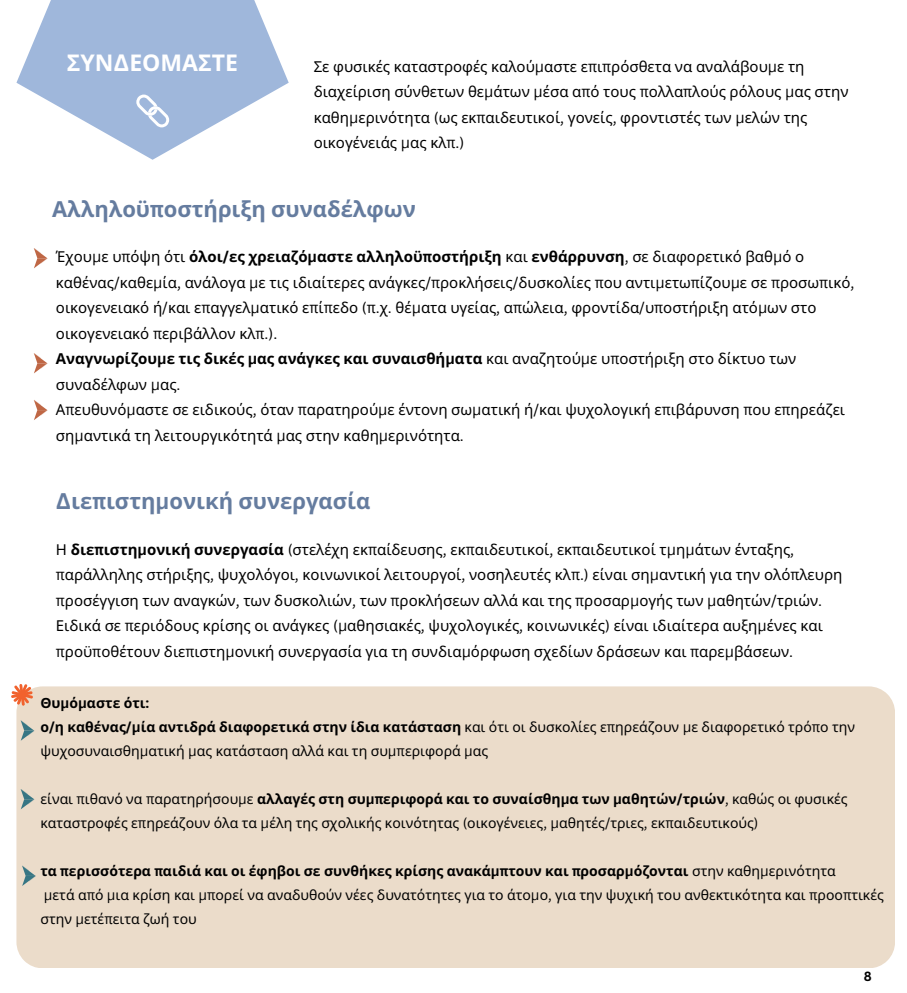
<style>
.page{position:relative;width:907px;height:993px;background:#fff}
.page>*{position:absolute;margin:0;border:0;box-sizing:border-box;transform-origin:0 0}
.t1{font:700 23px "Noto Sans";color:#fff}
.t2{font:700 22px "Noto Sans";color:#657c9f}
.t3{font:15px/25.5px "Noto Sans";color:#000}
.t4{font:14px/24px "Noto Sans";color:#000}
.t5{font:700 14px "Noto Sans";color:#000}
.t6{font:700 13px "Canva Sans";color:#000}
.s1{font-family:"Canva Sans"}
.s2{font-weight:700}
.s3{font-family:"Canva Sans";font-weight:700}
.s4{font-weight:400}
.s5{font-family:"Canva Sans";font-weight:400}
</style>
<div class="page">
<svg style="left:16px;top:0;width:273px;height:160px;fill:#9fb7db"></svg>
<svg style="left:133px;top:91px;width:39px;height:39px"></svg>
<svg style="left:34px;top:248px;width:13px;height:20px"></svg>
<svg style="left:34px;top:353px;width:13px;height:20px"></svg>
<svg style="left:34px;top:400px;width:13px;height:20px"></svg>
<div style="left:16px;top:686px;width:879px;height:282px;background:#ebdcca"></div>
<svg style="left:11px;top:684px;width:23px;height:21px"></svg>
<svg style="left:21px;top:720px;width:13px;height:20px"></svg>
<svg style="left:21px;top:789px;width:13px;height:20px"></svg>
<svg style="left:22px;top:865px;width:14px;height:20px"></svg>
<p class="t1" style="left:67px;top:47px;width:173px">ΣΥΝ<span class="s1">Δ</span>ΕΟΜΑΣΤΕ</p>
<p class="t3" style="left:314px;top:53px;width:536px">Σε φυσικές καταστροφές καλού<span class="s1">μ</span>αστε ε<span class="s1">π</span>ι<span class="s1">π</span>ρόσθετα να αναλάβου<span class="s1">μ</span>ε τη διαχείριση σύνθετων θε<span class="s1">μ</span>άτων <span class="s1">μ</span>έσα α<span class="s1">π</span>ό τους <span class="s1">π</span>ολλα<span class="s1">π</span>λούς ρόλους <span class="s1">μ</span>ας στην καθη<span class="s1">μ</span>ερινότητα <span class="s1">(</span>ως εκ<span class="s1">π</span>αιδευτικοί<span class="s1">,</span> γονείς<span class="s1">,</span> φροντιστές των <span class="s1">μ</span>ελών της οικογένειάς <span class="s1">μ</span>ας κλ<span class="s1">π.)</span></p>
<p class="t2" style="left:52px;top:193px;width:365px">Αλληλοϋ<span class="s1">π</span>οστήριξη συναδέλφων</p>
<p class="t3" style="left:56px;top:243px;width:800px">Έχου<span class="s1">μ</span>ε υ<span class="s1">π</span>όψη ότι <span class="s2">όλοι</span><span class="s3">/</span><span class="s2">ες χρειαζό</span><span class="s3">μ</span><span class="s2">αστε αλληλοϋ</span><span class="s3">π</span><span class="s2">οστήριξη</span> και <span class="s2">ενθάρρυνση</span><span class="s1">,</span> σε διαφορετικό βαθ<span class="s1">μ</span>ό ο καθένας<span class="s1">/</span>καθε<span class="s1">μ</span>ία<span class="s1">,</span> ανάλογα <span class="s1">μ</span>ε τις ιδιαίτερες ανάγκες<span class="s1">/π</span>ροκλήσεις<span class="s1">/</span>δυσκολίες <span class="s1">π</span>ου αντι<span class="s1">μ</span>ετω<span class="s1">π</span>ίζου<span class="s1">μ</span>ε σε <span class="s1">π</span>ροσω<span class="s1">π</span>ικό<span class="s1">, </span>οικογενειακό ή<span class="s1">/</span>και ε<span class="s1">π</span>αγγελ<span class="s1">μ</span>ατικό ε<span class="s1">π</span>ί<span class="s1">π</span>εδο <span class="s1">(π.</span>χ<span class="s1">.</span> θέ<span class="s1">μ</span>ατα υγείας<span class="s1">,</span> α<span class="s1">π</span>ώλεια<span class="s1">,</span> φροντίδα<span class="s1">/</span>υ<span class="s1">π</span>οστήριξη ατό<span class="s1">μ</span>ων στο οικογενειακό <span class="s1">π</span>εριβάλλον κλ<span class="s1">π.).</span></p>
<p class="t3" style="left:56px;top:345px;width:742px"><span class="s2">Αναγνωρίζου</span><span class="s3">μ</span><span class="s2">ε τις δικές</span> <span class="s3">μ</span><span class="s2">ας ανάγκες και συναισθή</span><span class="s3">μ</span><span class="s2">ατα</span> και αναζητού<span class="s1">μ</span>ε υ<span class="s1">π</span>οστήριξη στο δίκτυο των συναδέλφων <span class="s1">μ</span>ας<span class="s1">.</span></p>
<p class="t3" style="left:56px;top:396px;width:790px">Α<span class="s1">π</span>ευθυνό<span class="s1">μ</span>αστε σε ειδικούς<span class="s1">,</span> όταν <span class="s1">π</span>αρατηρού<span class="s1">μ</span>ε έντονη σω<span class="s1">μ</span>ατική ή<span class="s1">/</span>και ψυχολογική ε<span class="s1">π</span>ιβάρυνση <span class="s1">π</span>ου ε<span class="s1">π</span>ηρεάζει ση<span class="s1">μ</span>αντικά τη λειτουργικότητά <span class="s1">μ</span>ας στην καθη<span class="s1">μ</span>ερινότητα<span class="s1">.</span></p>
<p class="t2" style="left:56px;top:485px;width:316px"><span class="s1">Δ</span>ιε<span class="s1">π</span>ιστη<span class="s1">μ</span>ονική συνεργασία</p>
<p class="t3" style="left:56px;top:536px;width:788px">Η <span class="s2">διε</span><span class="s3">π</span><span class="s2">ιστη</span><span class="s3">μ</span><span class="s2">ονική συνεργασία</span> <span class="s1">(</span>στελέχη εκ<span class="s1">π</span>αίδευσης<span class="s1">,</span> εκ<span class="s1">π</span>αιδευτικοί<span class="s1">,</span> εκ<span class="s1">π</span>αιδευτικοί τ<span class="s1">μ</span>η<span class="s1">μ</span>άτων ένταξης<span class="s1">, π</span>αράλληλης στήριξης<span class="s1">,</span> ψυχολόγοι<span class="s1">,</span> κοινωνικοί λειτουργοί<span class="s1">,</span> νοσηλευτές κλ<span class="s1">π.)</span> είναι ση<span class="s1">μ</span>αντική για την ολό<span class="s1">π</span>λευρη <span class="s1">π</span>ροσέγγιση των αναγκών<span class="s1">,</span> των δυσκολιών<span class="s1">,</span> των <span class="s1">π</span>ροκλήσεων αλλά και της <span class="s1">π</span>ροσαρ<span class="s1">μ</span>ογής των <span class="s1">μ</span>αθητών<span class="s1">/</span>τριών<span class="s1">.<br></span>Ειδικά σε <span class="s1">π</span>εριόδους κρίσης οι ανάγκες <span class="s1">(μ</span>αθησιακές<span class="s1">,</span> ψυχολογικές<span class="s1">,</span> κοινωνικές<span class="s1">)</span> είναι ιδιαίτερα αυξη<span class="s1">μ</span>ένες και <span class="s1">π</span>ροϋ<span class="s1">π</span>οθέτουν διε<span class="s1">π</span>ιστη<span class="s1">μ</span>ονική συνεργασία για τη συνδια<span class="s1">μ</span>όρφωση σχεδίων δράσεων και <span class="s1">π</span>αρε<span class="s1">μ</span>βάσεων<span class="s1">.</span></p>
<p class="t5" style="left:40px;top:692px;width:111px">Θυ<span class="s1">μ</span>ό<span class="s1">μ</span>αστε ότι<span class="s1">:</span></p>
<p class="t4" style="left:40px;top:714px;width:816px"><span class="s2">ο</span><span class="s3">/</span><span class="s2">η καθένας</span><span class="s3">/μ</span><span class="s2">ία αντιδρά διαφορετικά στην ίδια κατάσταση</span> και ότι οι δυσκολίες ε<span class="s1">π</span>ηρεάζουν <span class="s1">μ</span>ε διαφορετικό τρό<span class="s1">π</span>ο την ψυχοσυναισθη<span class="s1">μ</span>ατική <span class="s1">μ</span>ας κατάσταση αλλά και τη συ<span class="s1">μπ</span>εριφορά <span class="s1">μ</span>ας</p>
<p class="t4" style="left:40px;top:786px;width:809px">είναι <span class="s1">π</span>ιθανό να <span class="s1">π</span>αρατηρήσου<span class="s1">μ</span>ε <span class="s2">αλλαγές στη συ</span><span class="s3">μπ</span><span class="s2">εριφορά και το συναίσθη</span><span class="s3">μ</span><span class="s2">α των</span> <span class="s3">μ</span><span class="s2">αθητών</span><span class="s3">/</span><span class="s2">τριών</span><span class="s1">,</span> καθώς οι φυσικές καταστροφές ε<span class="s1">π</span>ηρεάζουν όλα τα <span class="s1">μ</span>έλη της σχολικής κοινότητας <span class="s1">(</span>οικογένειες<span class="s1">, μ</span>αθητές<span class="s1">/</span>τριες<span class="s1">,</span> εκ<span class="s1">π</span>αιδευτικούς<span class="s1">)</span></p>
<p class="t5" style="left:40px;top:860px;width:797px">τα <span class="s1">π</span>ερισσότερα <span class="s1">π</span>αιδιά και οι έφηβοι σε συνθήκες κρίσης ανακά<span class="s1">μπ</span>τουν και <span class="s1">π</span>ροσαρ<span class="s1">μ</span>όζονται <span class="s4">στην καθη</span><span class="s5">μ</span><span class="s4">ερινότητα</span></p>
<p class="t4" style="left:40px;top:882px;width:845px"><span class="s1">μ</span>ετά α<span class="s1">π</span>ό <span class="s1">μ</span>ια κρίση και <span class="s1">μπ</span>ορεί να αναδυθούν νέες δυνατότητες για το άτο<span class="s1">μ</span>ο<span class="s1">,</span> για την ψυχική του ανθεκτικότητα και <span class="s1">π</span>ροο<span class="s1">π</span>τικές στην <span class="s1">μ</span>ετέ<span class="s1">π</span>ειτα ζωή του</p>
<p class="t6" style="left:863px;top:966px;width:9px">8</p>
</div>
